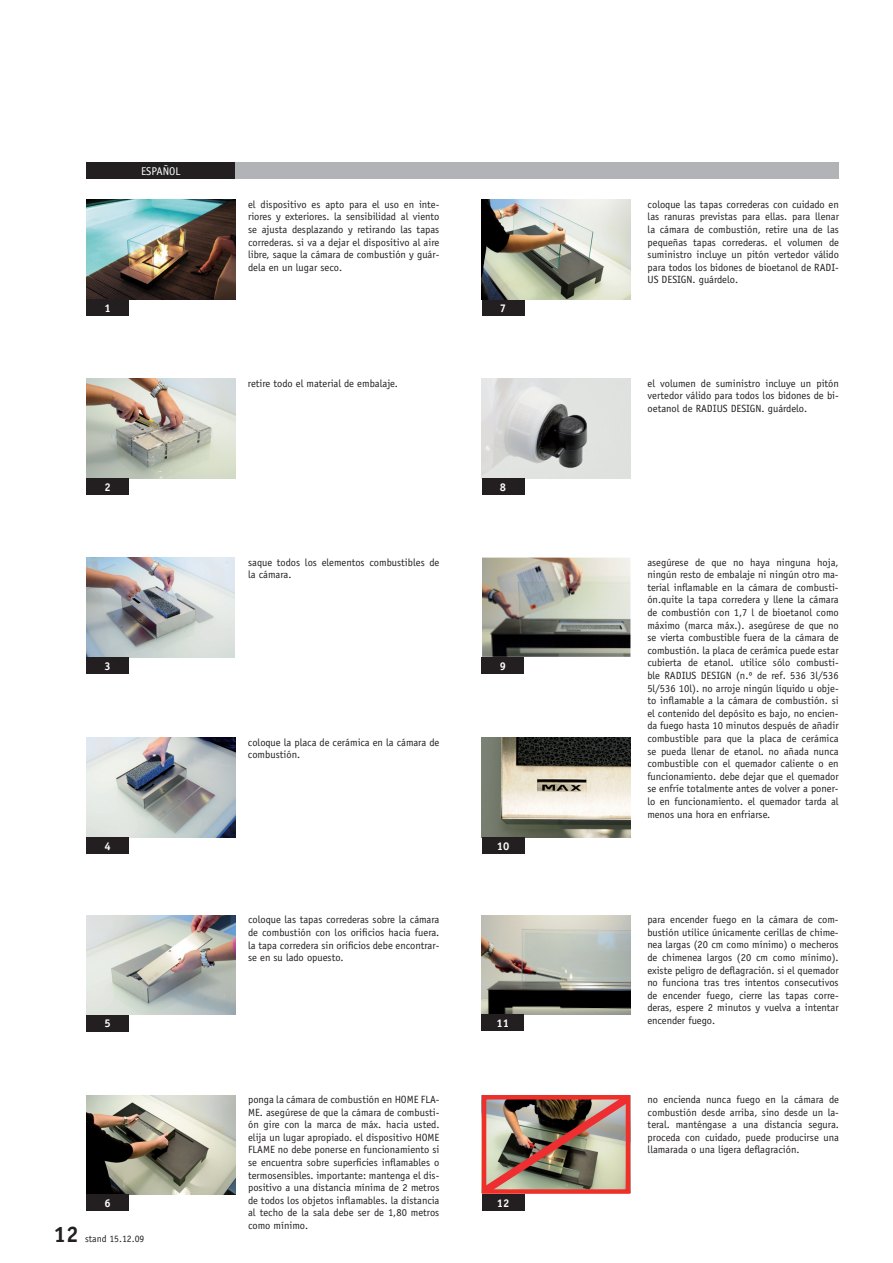
<style>
.page{position:relative;width:893px;height:1263px;background:#fff}
.page>*{position:absolute;margin:0;border:0;box-sizing:border-box;transform-origin:0 0}
.t1{font:700 22.5px "Officina Sans";color:#231f20}
.t2{font:700 11.25px "Officina Sans";color:#fff}
.t3{font:11.25px "Officina Sans";color:#fff}
.t4{font:10.5px/12.6px "Officina Sans";color:#231f20;text-align:justify}
.t5{font:9.75px "Officina Sans";color:#231f20}
</style>
<div class="page">
<div style="left:183px;top:162px;width:656px;height:17px;background:#b2b3b7"></div>
<div style="left:86px;top:162px;width:149px;height:17px;background:#231f20"></div>
<img style="left:86px;top:379px;width:149px;height:99px">
<div style="left:86px;top:478px;width:43px;height:16px;background:#231f20"></div>
<img style="left:86px;top:558px;width:149px;height:99px">
<div style="left:86px;top:657px;width:43px;height:16px;background:#231f20"></div>
<img style="left:86px;top:738px;width:149px;height:99px">
<div style="left:86px;top:837px;width:43px;height:16px;background:#231f20"></div>
<img style="left:86px;top:915px;width:149px;height:100px">
<div style="left:86px;top:1015px;width:43px;height:16px;background:#231f20"></div>
<img style="left:86px;top:1095px;width:149px;height:99px">
<img style="left:482px;top:915px;width:148px;height:99px">
<img style="left:482px;top:738px;width:149px;height:99px">
<img style="left:482px;top:558px;width:148px;height:99px">
<div style="left:482px;top:657px;width:42px;height:16px;background:#231f20"></div>
<div style="left:482px;top:837px;width:42px;height:16px;background:#231f20"></div>
<div style="left:482px;top:1014px;width:42px;height:17px;background:#231f20"></div>
<div style="left:482px;top:1194px;width:42px;height:16px;background:#231f20"></div>
<img style="left:487px;top:1095px;width:144px;height:100px">
<div style="left:482px;top:1095px;width:148px;height:99px;border:4px solid #ee2f2a"></div>
<img style="left:86px;top:200px;width:149px;height:99px">
<div style="left:86px;top:299px;width:43px;height:16px;background:#231f20"></div>
<div style="left:86px;top:1194px;width:43px;height:16px;background:#231f20"></div>
<div style="left:482px;top:299px;width:42px;height:16px;background:#231f20"></div>
<img style="left:482px;top:379px;width:149px;height:99px">
<div style="left:482px;top:478px;width:42px;height:16px;background:#231f20"></div>
<img style="left:482px;top:200px;width:149px;height:99px">
<p class="t3" style="left:141px;top:164px;width:41px">ESPAÑOL</p>
<p class="t4" style="left:248px;top:198px;width:193px">el dispositivo es apto para el uso en inte&shy;riores y exteriores. la sensibilidad al viento se ajusta desplazando y retirando las tapas correderas. si va a dejar el dispositivo al aire libre, saque la cámara de combustión y guár&shy;dela en un lugar seco.</p>
<p class="t4" style="left:648px;top:198px;width:193px">coloque las tapas correderas con cuidado en las ranuras previstas para ellas. para llenar la cámara de combustión, retire una de las pequeñas tapas correderas. el volumen de suministro incluye un pitón vertedor válido para todos los bidones de bioetanol de RADI-US DESIGN. guárdelo.</p>
<p class="t2" style="left:104px;top:301px;width:8px">1</p>
<p class="t2" style="left:500px;top:301px;width:8px">7</p>
<p class="t4" style="left:248px;top:377px;width:151px">retire todo el material de embalaje.</p>
<p class="t4" style="left:648px;top:377px;width:193px">el volumen de suministro incluye un pitón vertedor válido para todos los bidones de bi&shy;oetanol de RADIUS DESIGN. guárdelo.</p>
<p class="t2" style="left:104px;top:480px;width:8px">2</p>
<p class="t2" style="left:500px;top:480px;width:8px">8</p>
<p class="t2" style="left:104px;top:659px;width:8px">3</p>
<p class="t4" style="left:248px;top:556px;width:193px">saque todos los elementos combustibles de la cámara.</p>
<p class="t4" style="left:248px;top:736px;width:193px">coloque la placa de cerámica en la cámara de combustión.</p>
<p class="t2" style="left:500px;top:659px;width:8px">9</p>
<p class="t4" style="left:647px;top:556px;width:193px">asegúrese de que no haya ninguna hoja, ningún resto de embalaje ni ningún otro ma&shy;terial inflamable en la cámara de combusti&shy;ón.quite la tapa corredera y llene la cámara de combustión con 1,7 l de bioetanol como máximo (marca máx.). asegúrese de que no se vierta combustible fuera de la cámara de combustión. la placa de cerámica puede estar cubierta de etanol. utilice sólo combusti&shy;ble RADIUS DESIGN (n.º de ref. 536 3l/536<br>5l/536 10l). no arroje ningún líquido u obje&shy;to inflamable a la cámara de combustión. si el contenido del depósito es bajo, no encien&shy;da fuego hasta 10 minutos después de añadir combustible para que la placa de cerámica se pueda llenar de etanol. no añada nunca combustible con el quemador caliente o en funcionamiento. debe dejar que el quemador se enfríe totalmente antes de volver a poner&shy;lo en funcionamiento. el quemador tarda al menos una hora en enfriarse.</p>
<p class="t2" style="left:104px;top:839px;width:8px">4</p>
<p class="t2" style="left:497px;top:839px;width:14px">10</p>
<p class="t2" style="left:104px;top:1016px;width:8px">5</p>
<p class="t4" style="left:248px;top:913px;width:193px">coloque las tapas correderas sobre la cámara de combustión con los orificios hacia fuera. la tapa corredera sin orificios debe encontrar&shy;se en su lado opuesto.</p>
<p class="t2" style="left:497px;top:1016px;width:14px">11</p>
<p class="t4" style="left:647px;top:913px;width:193px">para encender fuego en la cámara de com&shy;bustión utilice únicamente cerillas de chime&shy;nea largas (20 cm como mínimo) o mecheros de chimenea largos (20 cm como mínimo). existe peligro de deflagración. si el quemador no funciona tras tres intentos consecutivos de encender fuego, cierre las tapas corre&shy;deras, espere 2 minutos y vuelva a intentar encender fuego.</p>
<p class="t2" style="left:104px;top:1196px;width:8px">6</p>
<h1 class="t1" style="left:54px;top:1221px;width:27px">12</h1>
<p class="t5" style="left:85px;top:1233px;width:61px">stand 15.12.09</p>
<p class="t4" style="left:248px;top:1093px;width:193px">ponga la cámara de combustión en HOME FLA-ME. asegúrese de que la cámara de combusti&shy;ón gire con la marca de máx. hacia usted. elija un lugar apropiado. el dispositivo HOME FLAME no debe ponerse en funcionamiento si se encuentra sobre superficies inflamables o termosensibles. importante: mantenga el dis&shy;positivo a una distancia mínima de 2 metros de todos los objetos inflamables. la distancia al techo de la sala debe ser de 1,80 metros como mínimo.</p>
<p class="t2" style="left:497px;top:1196px;width:14px">12</p>
<p class="t4" style="left:648px;top:1093px;width:193px">no encienda nunca fuego en la cámara de combustión desde arriba, sino desde un la&shy;teral. manténgase a una distancia segura. proceda con cuidado, puede producirse una llamarada o una ligera deflagración.</p>
</div>
